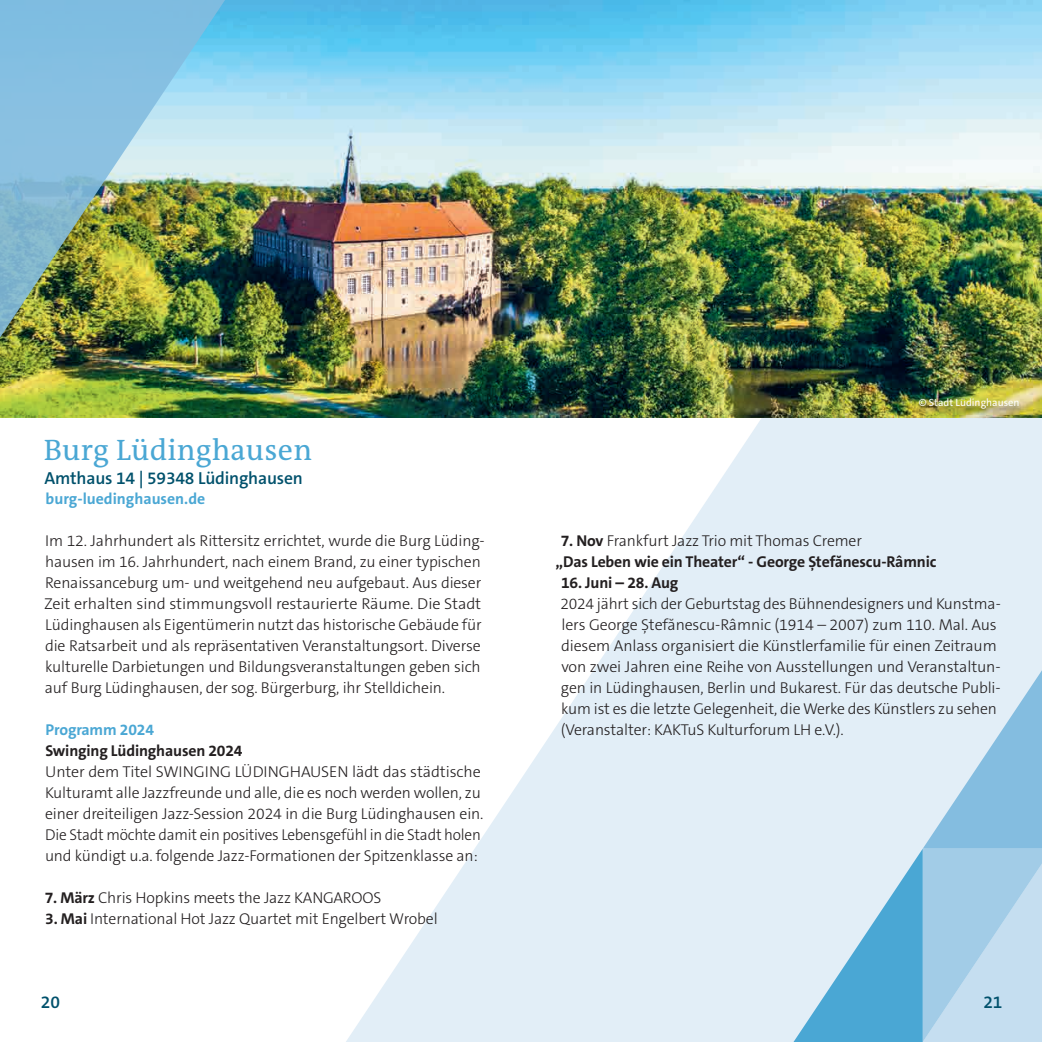
<style>
.page{position:relative;width:1042px;height:1042px;background:#fff}
.page>*{position:absolute;margin:0;border:0;box-sizing:border-box;transform-origin:0 0}
.t1{font:29.75px "The Antiqua B W5 Plain";letter-spacing:.01em;color:#4aa7d4}
.t2{font:600 17.5px "The Sans C5";letter-spacing:-.01em;color:#00516c}
.t3{font:300 15.75px/21px "The Sans C5";letter-spacing:-.01em;color:#231f20}
.t4{font:700 15.75px/21px "The Sans C5";letter-spacing:-.01em;color:#231f20}
.t5{font:700 15.75px "The Sans C5";color:#4aa7d4}
.t6{font:10.5px "The Sans C5";color:#fff}
.s1{font-weight:700}
.s2{font-weight:300}
</style>
<div class="page">
<svg style="left:346px;top:418px;width:696px;height:624px;fill:#e2eef7"></svg>
<img style="left:0;top:0;width:1042px;height:418px">
<svg style="left:793px;top:670px;width:249px;height:372px;background:#b6d8ec"></svg>
<div style="left:914px;top:398px;width:110px;height:21px;background:#231f20;opacity:.81"></div>
<img style="left:0;top:0;width:239px;height:352px">
<h1 class="t1" style="left:44px;top:430px;width:270px">Burg Lüdinghausen</h1>
<p class="t2" style="left:45px;top:467px;width:260px">Amthaus 14 | 59348 Lüdinghausen</p>
<p class="t5" style="left:46px;top:489px;width:161px">burg-luedinghausen.de</p>
<p class="t3" style="left:44px;top:530px;width:442px">Im 12. Jahrhundert als Rittersitz errichtet, wurde die Burg Lüding&shy;hausen im 16. Jahrhundert, nach einem Brand, zu einer typischen Renaissanceburg um- und weitgehend neu aufgebaut. Aus dieser Zeit erhalten sind stimmungsvoll restaurierte Räume. Die Stadt Lüdinghausen als Eigentümerin nutzt das historische Gebäude für die Ratsarbeit und als repräsentativen Veranstaltungsort. Diverse kulturelle Darbietungen und Bildungsveranstaltungen geben sich auf Burg Lüdinghausen, der sog. Bürgerburg, ihr Stelldichein.</p>
<p class="t5" style="left:46px;top:720px;width:110px">Programm 2024</p>
<p class="t4" style="left:45px;top:740px;width:199px">Swinging Lüdinghausen 2024</p>
<p class="t3" style="left:45px;top:761px;width:440px">Unter dem Titel SWINGING LÜDINGHAUSEN lädt das städtische Kulturamt alle Jazzfreunde und alle, die es noch werden wollen, zu einer dreiteiligen Jazz-Session 2024 in die Burg Lüdinghausen ein.<br>Die Stadt möchte damit ein positives Lebensgefühl in die Stadt holen und kündigt u.a. folgende Jazz-Formationen der Spitzenklasse an:</p>
<p class="t3" style="left:45px;top:887px;width:338px"><span class="s1">7. März</span> Chris Hopkins meets the Jazz KANGAROOS</p>
<p class="t3" style="left:45px;top:908px;width:394px"><span class="s1">3. Mai</span> International Hot Jazz Quartet mit Engelbert Wrobel</p>
<p class="t6" style="left:918px;top:395px;width:102px">© Stadt Lüdinghausen</p>
<p class="t4" style="left:555px;top:530px;width:382px;text-indent:5px">7. Nov <span class="s2">Frankfurt Jazz Trio mit Thomas Cremer<br></span>„Das Leben wie ein Theater“ - George Ştefănescu-Râmnic</p>
<p class="t4" style="left:561px;top:572px;width:119px">16. Juni – 28. Aug</p>
<p class="t3" style="left:560px;top:593px;width:442px">2024 jährt sich der Geburtstag des Bühnendesigners und Kunstma&shy;lers George Ștefănescu-Râmnic (1914 – 2007) zum 110. Mal. Aus diesem Anlass organisiert die Künstlerfamilie für einen Zeitraum von zwei Jahren eine Reihe von Ausstellungen und Veranstaltun&shy;gen in Lüdinghausen, Berlin und Bukarest. Für das deutsche Publi&shy;kum ist es die letzte Gelegenheit, die Werke des Künstlers zu sehen (Veranstalter: KAKTuS Kulturforum LH e.V.).</p>
<p class="t2" style="left:41px;top:990px;width:21px">20</p>
<p class="t2" style="left:983px;top:990px;width:21px">21</p>
</div>
